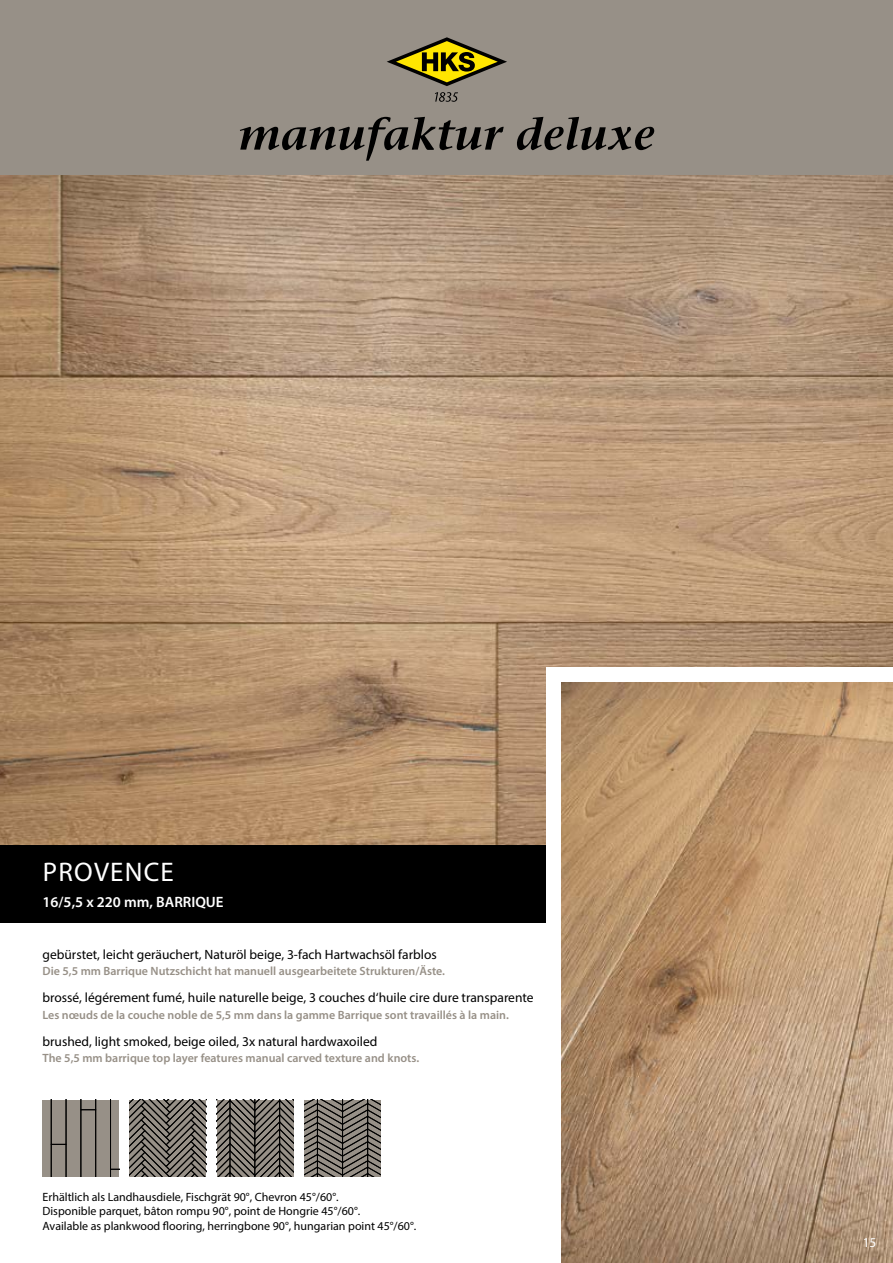
<style>
.page{position:relative;width:893px;height:1263px;background:#fff}
.page>*{position:absolute;margin:0;border:0;box-sizing:border-box;transform-origin:0 0}
.t1{font:27px "Myriad Pro";letter-spacing:.045em;color:#fff}
.t2{font:600 15px "Myriad Pro";color:#fff}
.t3{font:13.5px "Myriad Pro";color:#000}
.t4{font:13.5px "Myriad Pro";color:#fff}
.t5{font:600 12px "Myriad Pro";color:#979087}
.t6{font:12px/14.4px "Myriad Pro";color:#000}
</style>
<div class="page">
<div style="left:0;top:0;width:893px;height:175px;background:#979087"></div>
<svg style="left:387px;top:37px;width:120px;height:49px"></svg>
<svg style="left:435px;top:92px;width:23px;height:10px"></svg>
<svg style="left:240px;top:117px;width:264px;height:44px"></svg>
<svg style="left:517px;top:117px;width:137px;height:33px"></svg>
<div style="left:0;top:844px;width:546px;height:79px;background:#000"></div>
<svg style="left:130px;top:1100px;width:76px;height:76px;background:#6a655f"></svg>
<svg style="left:217px;top:1100px;width:76px;height:76px;background:#68635d"></svg>
<svg style="left:304px;top:1100px;width:77px;height:76px;background:#6d6861"></svg>
<svg style="left:43px;top:1100px;width:76px;height:76px;background:#888279"></svg>
<img style="left:0;top:175px;width:893px;height:669px">
<div style="left:546px;top:668px;width:347px;height:595px;background:#fff"></div>
<img style="left:561px;top:682px;width:332px;height:581px">
<h1 class="t1" style="left:43px;top:856px;width:133px">PROVENCE</h1>
<p class="t2" style="left:43px;top:892px;width:183px">16/5,5 x 220 mm, BARRIQUE</p>
<p class="t3" style="left:43px;top:946px;width:396px">gebürstet, leicht geräuchert, Naturöl beige, 3-fach Hartwachsöl farblos</p>
<p class="t5" style="left:43px;top:963px;width:404px">Die 5,5 mm Barrique Nutzschicht hat manuell ausgearbeitete Strukturen/Äste.</p>
<p class="t5" style="left:43px;top:1007px;width:468px">Les nœuds de la couche noble de 5,5 mm dans la gamme Barrique sont travaillés à la main.</p>
<p class="t5" style="left:43px;top:1051px;width:378px">The 5,5 mm barrique top layer features manual carved texture and knots.</p>
<p class="t3" style="left:43px;top:989px;width:493px">brossé, légérement fumé, huile naturelle beige, 3 couches d‘huile cire dure transparente</p>
<p class="t3" style="left:43px;top:1033px;width:336px">brushed, light smoked, beige oiled, 3x natural hardwaxoiled</p>
<p class="t6" style="left:43px;top:1189px;width:375px">Erhältlich als Landhausdiele, Fischgrät 90°, Chevron 45°/60°.<br>Disponible parquet, bâton rompu 90°, point de Hongrie 45°/60°.<br>Available as plankwood flooring, herringbone 90°, hungarian point 45°/60°.</p>
<p class="t4" style="left:863px;top:1234px;width:15px">15</p>
</div>
